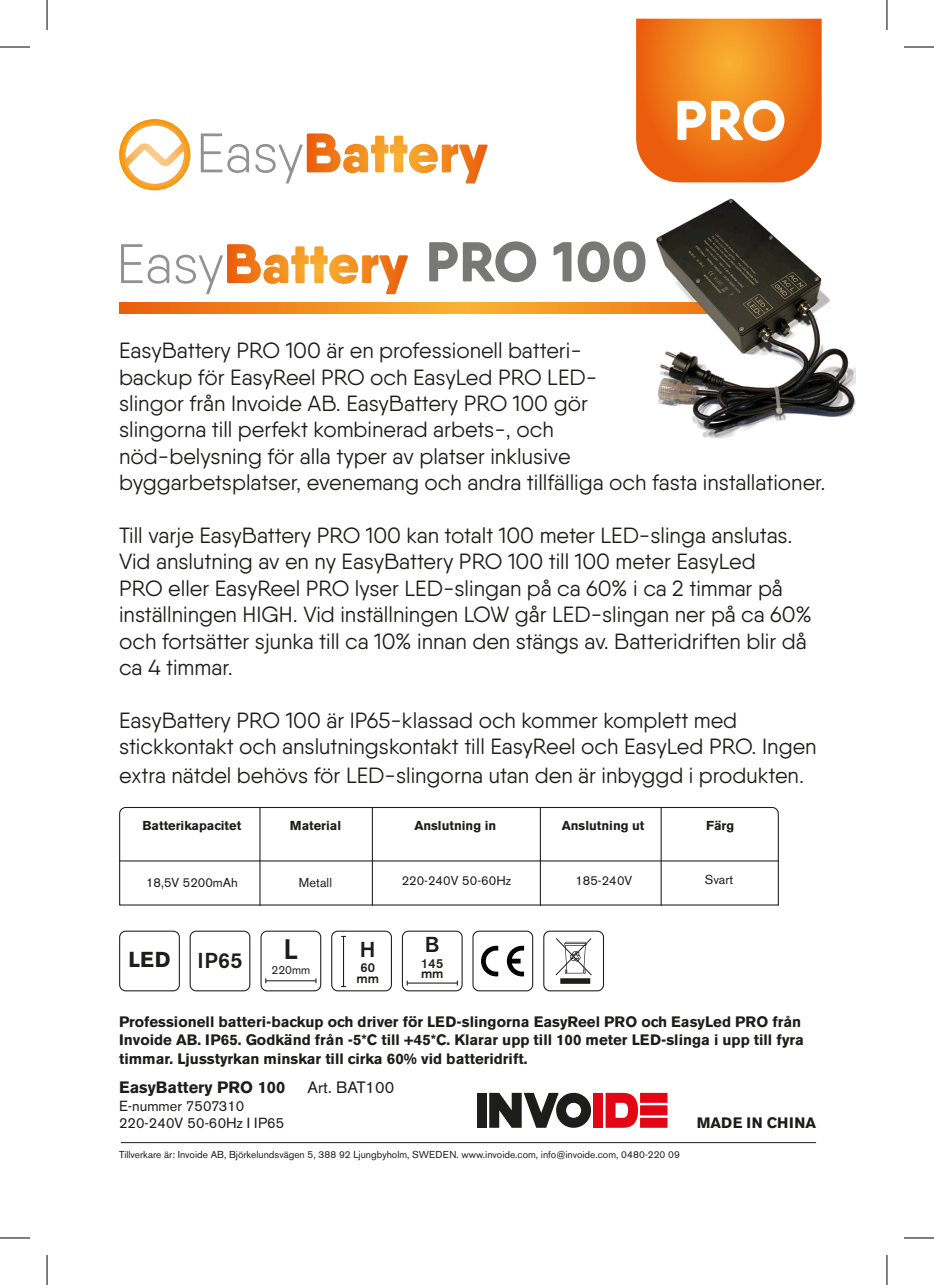
<style>
.page{position:relative;width:934px;height:1285px;background:#fff}
.page>*{position:absolute;margin:0;border:0;box-sizing:border-box;transform-origin:0 0}
.t1{font:800 56px "Qanelas Soft";letter-spacing:.01em;color:#787877}
.t2{font:800 56px "Qanelas Soft";color:#fff}
.t3{font:500 28px "Akzidenz Grotesk BE";color:#1d1d1b}
.t4{font:22px/26.4px "Qanelas Soft";color:#1d1d1b}
.t5{font:500 21.4px "Akzidenz Grotesk BE";color:#1d1d1b}
.t6{font:700 16.4px "Akzidenz Grotesk BE";color:#1d1d1b}
.t7{font:16.4px "Akzidenz Grotesk BE";color:#1d1d1b}
.t8{font:700 15px/18px "Akzidenz Grotesk BE";color:#1d1d1b}
.t9{font:700 15px "Akzidenz Grotesk BE";letter-spacing:.02em;color:#1d1d1b}
.t10{font:14.6px/17.4px "Akzidenz Grotesk BE";color:#1d1d1b}
.t11{font:700 12.8px "Akzidenz Grotesk BE";color:#1d1d1b}
.t12{font:12.8px "Akzidenz Grotesk BE";color:#1d1d1b}
.t13{font:500 12.8px/10.8px "Akzidenz Grotesk BE";letter-spacing:.02em;color:#1d1d1b;text-align:center}
.t14{font:11.8px "Akzidenz Grotesk BE";color:#1d1d1b}
.t15{font:10px "Akzidenz Grotesk BE";color:#1d1d1b}
.s1{font-weight:700}
</style>
<div class="page">
<svg style="left:119px;top:119px;width:71px;height:71px"></svg>
<svg style="left:201px;top:133px;width:286px;height:50px"></svg>
<svg style="left:119px;top:302px;width:531px;height:11px"></svg>
<svg style="left:636px;top:19px;width:185px;height:163px"></svg>
<svg style="left:121px;top:244px;width:287px;height:50px"></svg>
<svg style="left:119px;top:806px;width:660px;height:100px"></svg>
<hr style="left:119px;top:860px;width:659px;height:1px;background:#1d1d1b">
<hr style="left:259px;top:807px;width:1px;height:99px;background:#1d1d1b">
<hr style="left:371px;top:807px;width:2px;height:98px;background:#1d1d1b">
<hr style="left:539px;top:807px;width:1px;height:99px;background:#1d1d1b">
<hr style="left:660px;top:807px;width:1px;height:99px;background:#1d1d1b">
<div style="left:189px;top:930px;width:61px;height:61px;border:1px solid #1d1d1b;border-radius:6px"></div>
<div style="left:260px;top:930px;width:61px;height:61px;border:1px solid #1d1d1b;border-radius:6px"></div>
<div style="left:331px;top:930px;width:61px;height:61px;border:1px solid #1d1d1b;border-radius:6px"></div>
<div style="left:401px;top:930px;width:61px;height:61px;border:1px solid #1d1d1b;border-radius:6px"></div>
<div style="left:472px;top:930px;width:61px;height:61px;border:1px solid #1d1d1b;border-radius:6px"></div>
<div style="left:119px;top:930px;width:61px;height:61px;border:1px solid #1d1d1b;border-radius:6px"></div>
<svg style="left:481px;top:945px;width:43px;height:31px"></svg>
<div style="left:543px;top:930px;width:60px;height:61px;border:1px solid #1d1d1b;border-radius:6px"></div>
<svg style="left:555px;top:938px;width:37px;height:38px"></svg>
<div style="left:560px;top:978px;width:30px;height:5px;background:#1d1d1b"></div>
<hr style="left:343px;top:936px;width:1px;height:50px;background:#1d1d1b">
<hr style="left:266px;top:980px;width:50px;height:1px;background:#1d1d1b">
<hr style="left:407px;top:982px;width:50px;height:1px;background:#1d1d1b">
<hr style="left:121px;top:1142px;width:694px;height:1px;background:#1d1d1b">
<div style="left:476px;top:1093px;width:10px;height:34px;background:#1d1d1b"></div>
<svg style="left:489px;top:1092px;width:101px;height:35px"></svg>
<div style="left:593px;top:1093px;width:9px;height:34px;background:#e30614"></div>
<svg style="left:605px;top:1092px;width:62px;height:35px"></svg>
<img style="left:650px;top:198px;width:205px;height:241px">
<hr style="left:0;top:47px;width:30px;height:1px;background:#000">
<hr style="left:903px;top:47px;width:30px;height:1px;background:#000">
<hr style="left:0;top:1237px;width:30px;height:1px;background:#000">
<hr style="left:903px;top:1237px;width:30px;height:1px;background:#000">
<hr style="left:47px;top:0;width:1px;height:30px;background:#000">
<hr style="left:47px;top:1255px;width:1px;height:30px;background:#000">
<hr style="left:886px;top:0;width:1px;height:30px;background:#000">
<hr style="left:886px;top:1255px;width:1px;height:30px;background:#000">
<h1 class="t2" style="left:673px;top:85px;width:113px">PRO</h1>
<h1 class="t1" style="left:425px;top:226px;width:223px">PRO 100</h1>
<p class="t4" style="left:119px;top:337px;width:707px">EasyBattery PRO 100 är en professionell batteri-<br>backup för EasyReel PRO och EasyLed PRO LED-<br>slingor från Invoide AB. EasyBattery PRO 100 gör<br>slingorna till perfekt kombinerad arbets-, och<br>nöd-belysning för alla typer av platser inklusive<br>byggarbetsplatser, evenemang och andra tillfälliga och fasta installationer.</p>
<p class="t4" style="left:119px;top:522px;width:694px">Till varje EasyBattery PRO 100 kan totalt 100 meter LED-slinga anslutas.<br>Vid anslutning av en ny EasyBattery PRO 100 till 100 meter EasyLed<br>PRO eller EasyReel PRO lyser LED-slingan på ca 60% i ca 2 timmar på inställningen HIGH. Vid inställningen LOW går LED-slingan ner på ca 60% och fortsätter sjunka till ca 10% innan den stängs av. Batteridriften blir då ca 4 timmar.</p>
<p class="t4" style="left:119px;top:706px;width:698px">EasyBattery PRO 100 är IP65-klassad och kommer komplett med stickkontakt och anslutningskontakt till EasyReel och EasyLed PRO. Ingen</p>
<p class="t4" style="left:119px;top:762px;width:686px">extra nätdel behövs för LED-slingorna utan den är inbyggd i produkten.</p>
<p class="t11" style="left:142px;top:818px;width:100px">Batterikapacitet</p>
<p class="t12" style="left:146px;top:874px;width:93px">18,5V 5200mAh</p>
<p class="t11" style="left:290px;top:818px;width:53px">Material</p>
<p class="t12" style="left:299px;top:875px;width:34px">Metall</p>
<p class="t11" style="left:414px;top:818px;width:83px">Anslutning in</p>
<p class="t11" style="left:561px;top:818px;width:84px">Anslutning ut</p>
<p class="t11" style="left:706px;top:818px;width:29px">Färg</p>
<p class="t12" style="left:401px;top:872px;width:111px">220-240V 50-60Hz</p>
<p class="t12" style="left:575px;top:872px;width:58px">185-240V</p>
<p class="t12" style="left:704px;top:871px;width:30px">Svart</p>
<p class="t5" style="left:360px;top:936px;width:17px">H</p>
<p class="t5" style="left:424px;top:931px;width:16px">B</p>
<p class="t13" style="left:356px;top:962px;width:24px">60 mm</p>
<p class="t13" style="left:421px;top:957px;width:24px;text-align:left">145 mm</p>
<p class="t8" style="left:119px;top:1013px;width:686px">Professionell batteri-backup och driver för LED-slingorna EasyReel PRO och EasyLed PRO från<br>Invoide AB. IP65. Godkänd från -5*C till +45*C. Klarar upp till 100 meter LED-slinga i upp till fyra timmar. Ljusstyrkan minskar till cirka 60% vid batteridrift.</p>
<p class="t6" style="left:119px;top:1078px;width:168px">EasyBattery PRO 100</p>
<p class="t7" style="left:307px;top:1077px;width:88px">Art. BAT100</p>
<p class="t10" style="left:119px;top:1097px;width:166px">E-nummer 7507310<br>220-240V 50-60Hz I IP65</p>
<p class="t15" style="left:119px;top:1148px;width:562px">Tillverkare är: Invoide AB, Björkelundsvägen 5, 388 92 Ljungbyholm, SWEDEN. www.invoide.com, info@invoide.com, 0480-220 09</p>
<p class="t3" style="left:283px;top:932px;width:16px">L</p>
<p class="t14" style="left:271px;top:962px;width:40px">220mm</p>
<p class="t5" style="left:128px;top:947px;width:116px"><span class="s1">LED</span> IP65</p>
<p class="t9" style="left:696px;top:1114px;width:121px">MADE IN CHINA</p>
</div>
